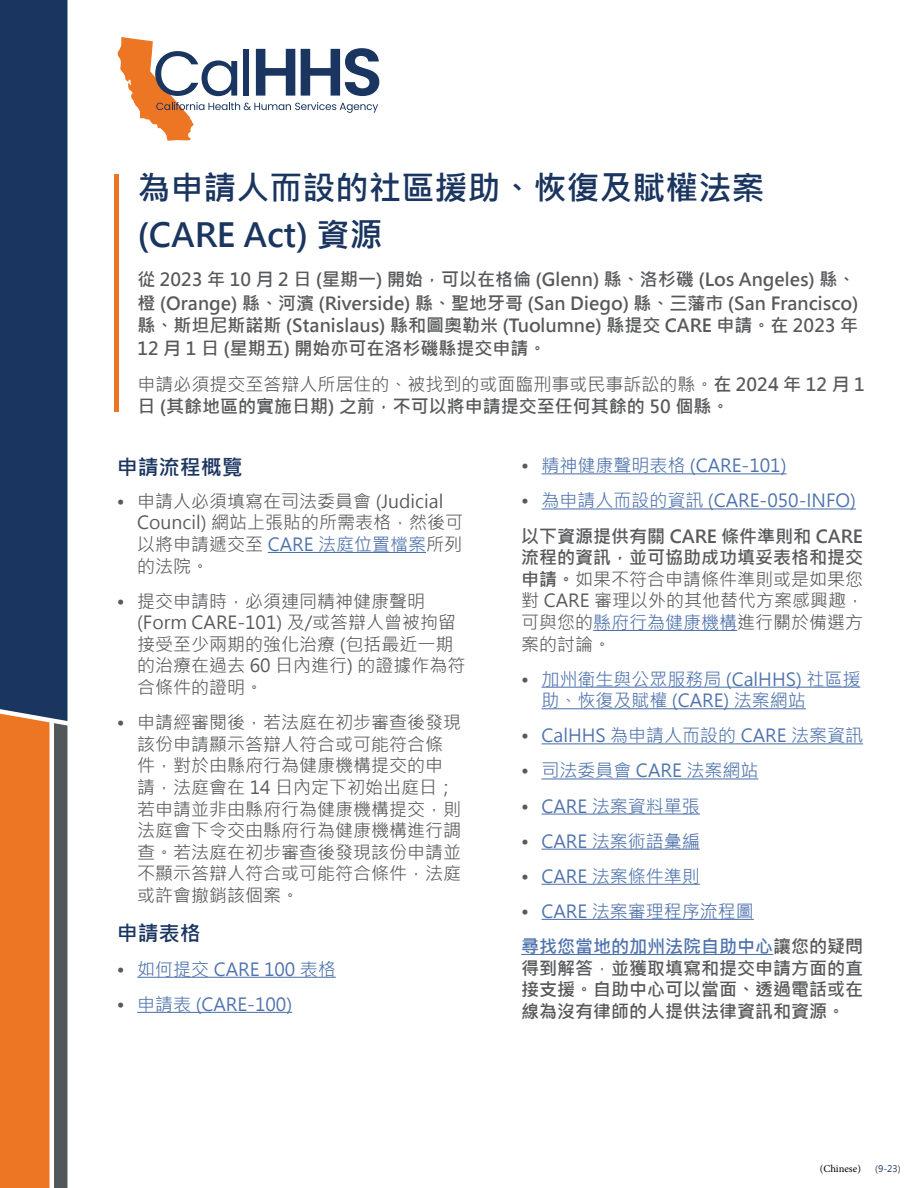
<style>
.page{position:relative;width:918px;height:1188px;background:#fff}
.page>*{position:absolute;margin:0;border:0;box-sizing:border-box;transform-origin:0 0}
.t1{font:700 33px/46.3px "Microsoft Jheng Hei";color:#1a355f}
.t2{font:700 21px "Microsoft Jheng Hei";color:#1a355f}
.t3{font:18px/21.6px "Microsoft Jheng Hei";color:#58595b}
.t4{font:700 18px/22.8px "Microsoft Jheng Hei";color:#58595b}
.t5{font:18px/35.1px "Microsoft Jheng Hei";color:#4f73ad}
.t6{font:700 18px/35.1px "Microsoft Jheng Hei";color:#4f73ad}
.t7{font:10.5px "Minion Pro";color:#000}
.t8{font:9px "Microsoft Jheng Hei";color:#1a355f}
.s1{font-weight:400}
.s2{color:#4f73ad}
.s3{color:#58595b}
.s4{font-weight:700;color:#58595b}
.s5{font-weight:700}
.s6{font-weight:400;color:#58595b}
</style>
<div class="page">
<hr style="left:268px;top:552px;width:158px;height:1px;background:#4f73ad">
<hr style="left:137px;top:977px;width:199px;height:1px;background:#4f73ad">
<hr style="left:137px;top:1012px;width:155px;height:1px;background:#4f73ad">
<hr style="left:541px;top:473px;width:245px;height:1px;background:#4f73ad">
<hr style="left:541px;top:508px;width:315px;height:1px;background:#4f73ad">
<hr style="left:593px;top:630px;width:144px;height:1px;background:#4f73ad">
<hr style="left:541px;top:687px;width:319px;height:1px;background:#4f73ad">
<hr style="left:541px;top:708px;width:265px;height:1px;background:#4f73ad">
<hr style="left:541px;top:743px;width:322px;height:1px;background:#4f73ad">
<hr style="left:541px;top:778px;width:217px;height:1px;background:#4f73ad">
<hr style="left:541px;top:814px;width:159px;height:1px;background:#4f73ad">
<hr style="left:541px;top:849px;width:159px;height:1px;background:#4f73ad">
<hr style="left:541px;top:884px;width:159px;height:1px;background:#4f73ad">
<hr style="left:541px;top:919px;width:213px;height:1px;background:#4f73ad">
<hr style="left:521px;top:954px;width:252px;height:1px;background:#4f73ad">
<svg style="left:0;top:729px;width:68px;height:459px;background:#ce793e"></svg>
<div style="left:0;top:0;width:68px;height:729px;background:#1a355f"></div>
<svg style="left:118px;top:37px;width:261px;height:104px"></svg>
<div style="left:114px;top:174px;width:5px;height:238px;background:#ec7624"></div>
<h1 class="t1" style="left:137px;top:165px;width:628px">為申請人而設的社區援助、恢復及賦權法案(CARE Act) 資源</h1>
<p class="t4" style="left:137px;top:268px;width:723px">從 2023 年 10 月 2 日 (星期一) 開始，可以在格倫 (Glenn) 縣、洛杉磯 (Los Angeles) 縣、橙 (Orange) 縣、河濱 (Riverside) 縣、聖地牙哥 (San Diego) 縣、三藩市 (San Francisco)縣、斯坦尼斯諾斯 (Stanislaus) 縣和圖奧勒米 (Tuolumne) 縣提交 CARE 申請。在 2023 年12 月 1 日 (星期五) 開始亦可在洛杉磯縣提交申請。</p>
<p class="t4" style="left:137px;top:373px;width:729px"><span class="s1">申請必須提交至答辯人所居住的、被找到的或面臨刑事或民事訴訟的縣。</span>在 2024 年 12 月 1日 (其餘地區的實施日期) 之前，不可以將申請提交至任何其餘的 50 個縣。</p>
<p class="t2" style="left:117px;top:454px;width:127px">申請流程概覽</p>
<p class="t3" style="left:137px;top:490px;width:327px;text-indent:-20px">• 申請人必須填寫在司法委員會 (Judicial<br>Council) 網站上張貼的所需表格，然後可以將申請遞交至 <span class="s2">CARE 法庭位置檔案</span>所列的法院。</p>
<p class="t3" style="left:137px;top:590px;width:330px;text-indent:-20px">• 提交申請時，必須連同精神健康聲明(Form CARE-101) 及/或答辯人曾被拘留接受至少兩期的強化治療 (包括最近一期的治療在過去 60 日內進行) 的證據作為符合條件的證明。</p>
<p class="t3" style="left:137px;top:712px;width:326px;text-indent:-20px">• 申請經審閱後，若法庭在初步審查後發現該份申請顯示答辯人符合或可能符合條件，對於由縣府行為健康機構提交的申請，法庭會在 14 日內定下初始出庭日；若申請並非由縣府行為健康機構提交，則法庭會下令交由縣府行為健康機構進行調查。若法庭在初步審查後發現該份申請並不顯示答辯人符合或可能符合條件，法庭或許會撤銷該個案。</p>
<p class="t2" style="left:117px;top:920px;width:86px">申請表格</p>
<p class="t5" style="left:117px;top:952px;width:220px"><span class="s3">•</span> 如何提交 CARE 100 表格</p>
<p class="t5" style="left:117px;top:987px;width:177px"><span class="s3">•</span> 申請表 (CARE-100)</p>
<p class="t5" style="left:521px;top:448px;width:267px"><span class="s3">•</span> 精神健康聲明表格 (CARE-101)</p>
<p class="t5" style="left:521px;top:483px;width:343px"><span class="s3">•</span> 為申請人而設的資訊 (CARE-050-INFO)<span class="s4">以下資源提供有關 CARE 條件準則和 CARE</span></p>
<p class="t3" style="left:521px;top:547px;width:344px;text-align:justify"><span class="s5">流程的資訊，並可協助成功填妥表格和提交申請。</span>如果不符合申請條件準則或是如果您對 CARE 審理以外的其他替代方案感興趣，可與您的<span class="s2">縣府行為健康機構</span>進行關於備選方案的討論。</p>
<p class="t5" style="left:541px;top:668px;width:320px;line-height:21.6px;text-indent:-20px"><span class="s3">•</span> 加州衛生與公眾服務局 (CalHHS) 社區援助、恢復及賦權 (CARE) 法案網站</p>
<p class="t5" style="left:521px;top:718px;width:343px"><span class="s3">•</span> CalHHS 為申請人而設的 CARE 法案資訊</p>
<p class="t5" style="left:521px;top:753px;width:239px"><span class="s3">•</span> 司法委員會 CARE 法案網站</p>
<p class="t5" style="left:521px;top:788px;width:180px"><span class="s3">•</span> CARE 法案資料單張</p>
<p class="t5" style="left:521px;top:823px;width:180px"><span class="s3">•</span> CARE 法案術語彙編</p>
<p class="t5" style="left:521px;top:859px;width:180px"><span class="s3">•</span> CARE 法案條件準則</p>
<p class="t6" style="left:521px;top:894px;width:343px"><span class="s6">•</span> <span class="s1">CARE 法案審理程序流程圖<br></span>尋找您當地的加州法院自助中心<span class="s3">讓您的疑問</span></p>
<p class="t4" style="left:521px;top:957px;width:343px;line-height:21.6px;text-align:justify">得到解答<span class="s1">，</span>並獲取填寫和提交申請方面的直接支援。自助中心可以當面、透過電話或在線為沒有律師的人提供法律資訊和資源。</p>
<p class="t7" style="left:820px;top:1162px;width:43px">(Chinese)</p>
<p class="t8" style="left:875px;top:1163px;width:27px">(9-23)</p>
</div>
